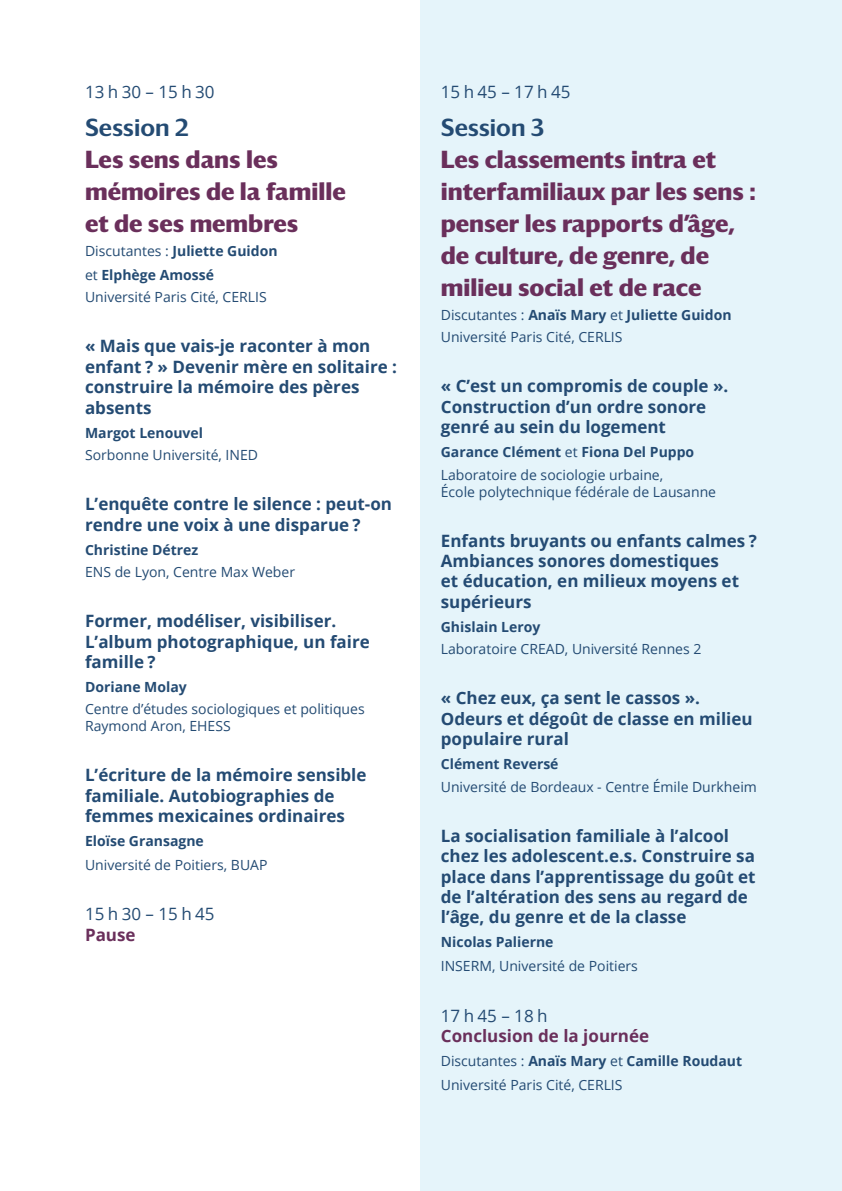
<style>
.page{position:relative;width:842px;height:1191px;background:#fff}
.page>*{position:absolute;margin:0;border:0;box-sizing:border-box;transform-origin:0 0}
.t1{font:700 24px/32px "Darby Sans Universite Paris";color:#6a2f5b}
.t2{font:500 24px "Darby Sans Universite Paris";color:#244b73}
.t3{font:700 17px/20.4px "Open Sans";color:#244b73}
.t4{font:17px "Open Sans";color:#244b73}
.t5{font:700 17px "Open Sans";color:#6a2f5b}
.UniversiteParis_info{font:14px/16.8px "Open Sans";color:#244b73}
.t6{font:700 14px/24px "Open Sans";color:#244b73}
.s1{font-weight:400}
</style>
<div class="page">
<div style="left:421px;top:0;width:421px;height:1191px;background:#e5f4fa"></div>
<p class="t4" style="left:85px;top:80px;width:131px">13 h 30 – 15 h 30</p>
<p class="t2" style="left:85px;top:109px;width:105px">Session 2</p>
<p class="t1" style="left:85px;top:142px;width:262px">Les sens dans les mémoires de la famille et de ses membres</p>
<p class="t6" style="left:85px;top:238px;width:194px"><span class="s1">Discutantes :</span> Juliette Guidon <span class="s1">et</span> Elphège Amossé</p>
<p class="UniversiteParis_info" style="left:85px;top:288px;width:183px">Université Paris Cité, CERLIS</p>
<p class="t3" style="left:85px;top:335px;width:314px">« Mais que vais-je raconter à mon enfant ? » Devenir mère en solitaire : construire la mémoire des pères absents</p>
<p class="t6" style="left:85px;top:420px;width:120px">Margot Lenouvel</p>
<p class="UniversiteParis_info" style="left:85px;top:446px;width:175px">Sorbonne Université, INED</p>
<p class="t3" style="left:85px;top:493px;width:309px">L’enquête contre le silence : peut-on rendre une voix à une disparue ?</p>
<p class="t6" style="left:85px;top:537px;width:115px">Christine Détrez</p>
<p class="UniversiteParis_info" style="left:85px;top:563px;width:211px">ENS de Lyon, Centre Max Weber</p>
<p class="t3" style="left:85px;top:610px;width:286px">Former, modéliser, visibiliser.<br>L’album photographique, un faire famille ?</p>
<p class="t6" style="left:85px;top:674px;width:103px">Doriane Molay</p>
<p class="UniversiteParis_info" style="left:85px;top:700px;width:281px">Centre d’études sociologiques et politiques<br>Raymond Aron, EHESS</p>
<p class="t3" style="left:85px;top:764px;width:283px">L’écriture de la mémoire sensible familiale. Autobiographies de femmes mexicaines ordinaires</p>
<p class="t6" style="left:85px;top:828px;width:120px">Eloïse Gransagne</p>
<p class="UniversiteParis_info" style="left:85px;top:856px;width:184px">Université de Poitiers, BUAP</p>
<p class="t4" style="left:85px;top:902px;width:131px">15 h 30 – 15 h 45</p>
<p class="t5" style="left:85px;top:922px;width:52px">Pause</p>
<p class="t4" style="left:441px;top:80px;width:131px">15 h 45 – 17 h 45</p>
<p class="t2" style="left:441px;top:109px;width:105px">Session 3</p>
<p class="t1" style="left:441px;top:142px;width:316px">Les classements intra et interfamiliaux par les sens : penser les rapports d’âge, de culture, de genre, de milieu social et de race</p>
<p class="t6" style="left:441px;top:302px;width:292px"><span class="s1">Discutantes :</span> Anaïs Mary <span class="s1">et</span> Juliette Guidon</p>
<p class="UniversiteParis_info" style="left:441px;top:328px;width:183px">Université Paris Cité, CERLIS</p>
<p class="t3" style="left:441px;top:375px;width:289px">« C’est un compromis de couple ».<br>Construction d’un ordre sonore genré au sein du logement</p>
<p class="t6" style="left:441px;top:440px;width:255px">Garance Clément <span class="s1">et</span> Fiona Del Puppo</p>
<p class="UniversiteParis_info" style="left:441px;top:466px;width:277px">Laboratoire de sociologie urbaine,<br>École polytechnique fédérale de Lausanne</p>
<p class="t3" style="left:441px;top:530px;width:318px">Enfants bruyants ou enfants calmes ?<br>Ambiances sonores domestiques<br>et éducation, en milieux moyens et supérieurs</p>
<p class="t6" style="left:441px;top:614px;width:101px">Ghislain Leroy</p>
<p class="UniversiteParis_info" style="left:441px;top:640px;width:262px">Laboratoire CREAD, Université Rennes 2</p>
<p class="t3" style="left:441px;top:687px;width:313px">« Chez eux, ça sent le cassos ».<br>Odeurs et dégoût de classe en milieu populaire rural</p>
<p class="t6" style="left:441px;top:752px;width:119px">Clément Reversé</p>
<p class="UniversiteParis_info" style="left:441px;top:778px;width:318px">Université de Bordeaux - Centre Émile Durkheim</p>
<p class="t3" style="left:441px;top:825px;width:316px">La socialisation familiale à l’alcool chez les adolescent.e.s. Construire sa place dans l’apprentissage du goût et de l’altération des sens au regard de l’âge, du genre et de la classe</p>
<p class="t6" style="left:441px;top:930px;width:114px">Nicolas Palierne</p>
<p class="UniversiteParis_info" style="left:441px;top:957px;width:199px">INSERM, Université de Poitiers</p>
<p class="t4" style="left:441px;top:1003px;width:108px">17 h 45 – 18 h</p>
<p class="t5" style="left:441px;top:1023px;width:210px">Conclusion de la journée</p>
<p class="t6" style="left:441px;top:1048px;width:303px"><span class="s1">Discutantes :</span> Anaïs Mary <span class="s1">et</span> Camille Roudaut</p>
<p class="UniversiteParis_info" style="left:441px;top:1076px;width:183px">Université Paris Cité, CERLIS</p>
</div>
